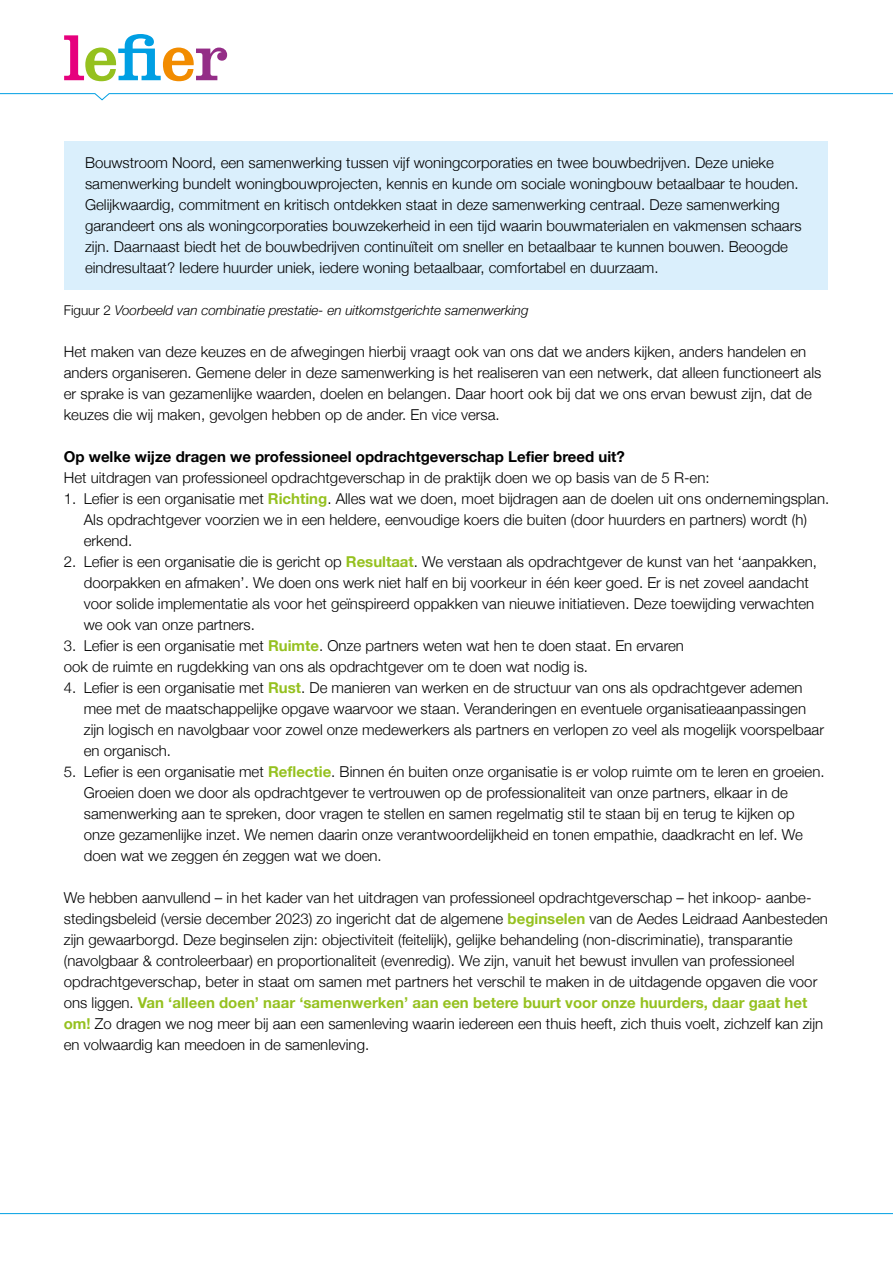
<style>
.page{position:relative;width:893px;height:1263px;background:#fff}
.page>*{position:absolute;margin:0;border:0;box-sizing:border-box;transform-origin:0 0}
.t1{font:300 15px/21px "Helvetica Neue";color:#000}
.t2{font:700 15px "Helvetica Neue";color:#000}
.t3{font:italic 300 13.5px "Helvetica Neue";color:#000}
.s1{font-style:normal}
.s2{font-weight:700;color:#95c11f}
</style>
<div class="page">
<svg style="left:0;top:93px;width:893px;height:8px"></svg>
<svg style="left:64px;top:34px;width:163px;height:47px"></svg>
<hr style="left:0;top:1213px;width:893px;height:1px;background:#009fe3">
<div style="left:64px;top:141px;width:764px;height:149px;background:#daeffc"></div>
<p class="t1" style="left:85px;top:151px;width:718px">Bouwstroom Noord, een samenwerking tussen vijf woningcorporaties en twee bouwbedrijven. Deze unieke samenwerking bundelt woningbouwprojecten, kennis en kunde om sociale woningbouw betaalbaar te houden.<br>Gelijkwaardig, commitment en kritisch ontdekken staat in deze samenwerking centraal. Deze samenwerking garandeert ons als woningcorporaties bouwzekerheid in een tijd waarin bouwmaterialen en vakmensen schaars zijn. Daarnaast biedt het de bouwbedrijven continuïteit om sneller en betaalbaar te kunnen bouwen. Beoogde eindresultaat? Iedere huurder uniek, iedere woning betaalbaar, comfortabel en duurzaam.</p>
<p class="t3" style="left:64px;top:300px;width:466px"><span class="s1">Figuur 2</span> Voorbeeld van combinatie prestatie- en uitkomstgerichte samenwerking</p>
<p class="t1" style="left:64px;top:340px;width:759px">Het maken van deze keuzes en de afwegingen hierbij vraagt ook van ons dat we anders kijken, anders handelen en anders organiseren. Gemene deler in deze samenwerking is het realiseren van een netwerk, dat alleen functioneert als er sprake is van gezamenlijke waarden, doelen en belangen. Daar hoort ook bij dat we ons ervan bewust zijn, dat de keuzes die wij maken, gevolgen hebben op de ander. En vice versa.</p>
<p class="t2" style="left:64px;top:445px;width:563px">Op welke wijze dragen we professioneel opdrachtgeverschap Lefier breed uit?</p>
<p class="t1" style="left:64px;top:466px;width:647px">Het uitdragen van professioneel opdrachtgeverschap in de praktijk doen we op basis van de 5 R-en:</p>
<p class="t1" style="left:84px;top:487px;width:747px;text-indent:-20px">1. Lefier is een organisatie met <span class="s2">Richting</span>. Alles wat we doen, moet bijdragen aan de doelen uit ons ondernemingsplan.<br>Als opdrachtgever voorzien we in een heldere, eenvoudige koers die buiten (door huurders en partners) wordt (h) erkend.</p>
<p class="t1" style="left:84px;top:550px;width:735px;text-indent:-20px">2. Lefier is een organisatie die is gericht op <span class="s2">Resultaat</span>. We verstaan als opdrachtgever de kunst van het ‘aanpakken, doorpakken en afmaken’. We doen ons werk niet half en bij voorkeur in één keer goed. Er is net zoveel aandacht voor solide implementatie als voor het geïnspireerd oppakken van nieuwe initiatieven. Deze toewijding verwachten we ook van onze partners.</p>
<p class="t1" style="left:64px;top:634px;width:622px">3. Lefier is een organisatie met <span class="s2">Ruimte</span>. Onze partners weten wat hen te doen staat. En ervaren ook de ruimte en rugdekking van ons als opdrachtgever om te doen wat nodig is.</p>
<p class="t1" style="left:84px;top:676px;width:742px;text-indent:-20px">4. Lefier is een organisatie met <span class="s2">Rust</span>. De manieren van werken en de structuur van ons als opdrachtgever ademen mee met de maatschappelijke opgave waarvoor we staan. Veranderingen en eventuele organisatieaanpassingen zijn logisch en navolgbaar voor zowel onze medewerkers als partners en verlopen zo veel als mogelijk voorspelbaar en organisch.</p>
<p class="t1" style="left:84px;top:760px;width:742px;text-indent:-20px">5. Lefier is een organisatie met <span class="s2">Reflectie</span>. Binnen én buiten onze organisatie is er volop ruimte om te leren en groeien.<br>Groeien doen we door als opdrachtgever te vertrouwen op de professionaliteit van onze partners, elkaar in de samenwerking aan te spreken, door vragen te stellen en samen regelmatig stil te staan bij en terug te kijken op onze gezamenlijke inzet. We nemen daarin onze verantwoordelijkheid en tonen empathie, daadkracht en lef. We doen wat we zeggen én zeggen wat we doen.</p>
<p class="t1" style="left:64px;top:886px;width:766px">We hebben aanvullend – in het kader van het uitdragen van professioneel opdrachtgeverschap – het inkoop- aanbe&shy;stedingsbeleid (versie december 2023) zo ingericht dat de algemene <span class="s2">beginselen</span> van de Aedes Leidraad Aanbesteden zijn gewaarborgd. Deze beginselen zijn: objectiviteit (feitelijk), gelijke behandeling (non-discriminatie), transparantie (navolgbaar &amp; controleerbaar) en proportionaliteit (evenredig). We zijn, vanuit het bewust invullen van professioneel opdrachtgeverschap, beter in staat om samen met partners het verschil te maken in de uitdagende opgaven die voor ons liggen. <span class="s2">Van ‘alleen doen’ naar ‘samenwerken’ aan een betere buurt voor onze huurders, daar gaat het om!</span> Zo dragen we nog meer bij aan een samenleving waarin iedereen een thuis heeft, zich thuis voelt, zichzelf kan zijn en volwaardig kan meedoen in de samenleving.</p>
</div>
